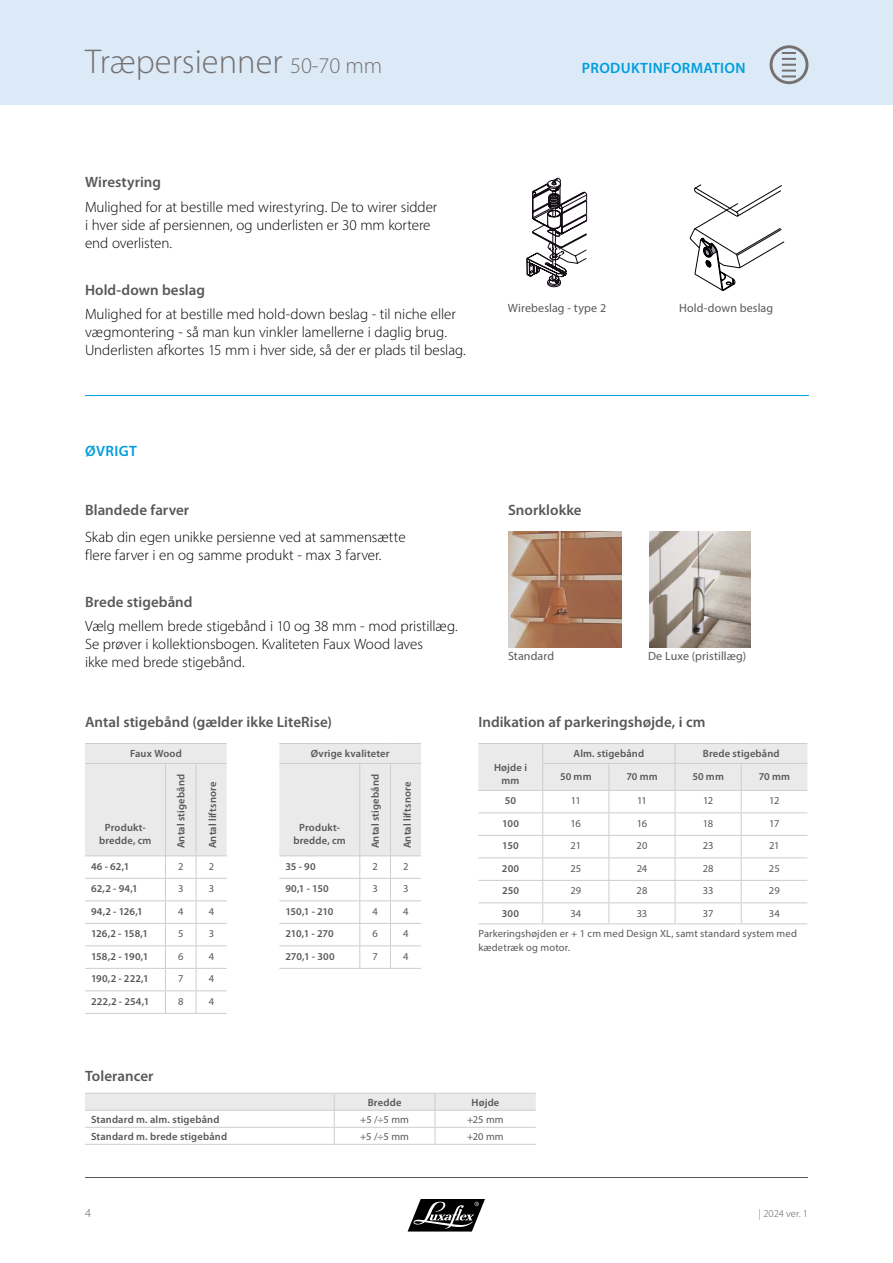
<style>
.page{position:relative;width:893px;height:1263px;background:#fff}
.page>*{position:absolute;margin:0;border:0;box-sizing:border-box;transform-origin:0 0}
.t1{font:300 34.5px "Myriad Pro";color:#757171}
.t2{font:300 15px/18px "Myriad Pro";letter-spacing:-.005em;color:#000}
.t3{font:600 15px "Myriad Pro";letter-spacing:.005em;color:#585858}
.t4{font:600 15px "Myriad Pro";letter-spacing:.02em;color:#009edb}
.t5{font:12px "Myriad Pro";letter-spacing:.01em;color:#585858}
.t6{font:300 12px "Myriad Pro";color:#585858}
.t7{font:600 10.5px/13.5px "Myriad Pro";letter-spacing:.015em;color:#585858;text-align:center}
.t8{font:10.5px/13.5px "Myriad Pro";letter-spacing:.01em;color:#585858}
.t9{font:300 10.5px "Myriad Pro";color:#585858}
.s1{font-size:22.5px}
</style>
<div class="page">
<hr style="left:85px;top:1177px;width:723px;height:1px;background:#585858">
<div style="left:0;top:0;width:893px;height:105px;background:#dceaf8"></div>
<svg style="left:408px;top:1199px;width:77px;height:32px"></svg>
<div style="left:770px;top:45px;width:38px;height:39px;border:3px solid #757171;border-radius:50%"></div>
<svg style="left:782px;top:52px;width:14px;height:25px"></svg>
<img style="left:508px;top:531px;width:114px;height:116px">
<img style="left:649px;top:531px;width:101px;height:116px">
<svg style="left:690px;top:184px;width:94px;height:107px"></svg>
<svg style="left:527px;top:178px;width:60px;height:110px"></svg>
<hr style="left:85px;top:395px;width:724px;height:1px;background:#009edb">
<svg style="left:85px;top:1093px;width:451px;height:51px"></svg>
<hr style="left:85px;top:1144px;width:249px;height:1px;background:#d0cdc8">
<hr style="left:334px;top:1144px;width:101px;height:1px;background:#d0cdc8">
<hr style="left:435px;top:1144px;width:101px;height:1px;background:#d0cdc8">
<svg style="left:478px;top:743px;width:329px;height:180px"></svg>
<hr style="left:478px;top:923px;width:65px;height:1px;background:#d0cdc8">
<hr style="left:543px;top:923px;width:66px;height:1px;background:#d0cdc8">
<hr style="left:609px;top:923px;width:66px;height:1px;background:#d0cdc8">
<hr style="left:675px;top:923px;width:66px;height:1px;background:#d0cdc8">
<hr style="left:741px;top:923px;width:66px;height:1px;background:#d0cdc8">
<svg style="left:85px;top:743px;width:142px;height:270px"></svg>
<hr style="left:85px;top:1013px;width:80px;height:1px;background:#d0cdc8">
<hr style="left:165px;top:1013px;width:31px;height:1px;background:#d0cdc8">
<hr style="left:196px;top:1013px;width:31px;height:1px;background:#d0cdc8">
<svg style="left:279px;top:743px;width:142px;height:225px"></svg>
<hr style="left:279px;top:968px;width:81px;height:1px;background:#d0cdc8">
<hr style="left:360px;top:968px;width:30px;height:1px;background:#d0cdc8">
<hr style="left:390px;top:968px;width:31px;height:1px;background:#d0cdc8">
<h1 class="t1" style="left:85px;top:40px;width:299px">Træpersienner <span class="s1">50-70 mm</span></h1>
<p class="t4" style="left:582px;top:59px;width:165px">PRODUKTINFORMATION</p>
<p class="t3" style="left:85px;top:173px;width:78px">Wirestyring</p>
<p class="t2" style="left:85px;top:198px;width:354px">Mulighed for at bestille med wirestyring. De to wirer sidder i hver side af persiennen, og underlisten er 30 mm kortere end overlisten.</p>
<p class="t3" style="left:85px;top:281px;width:122px">Hold-down beslag</p>
<p class="t2" style="left:85px;top:305px;width:382px">Mulighed for at bestille med hold-down beslag - til niche eller vægmontering - så man kun vinkler lamellerne i daglig brug.<br>Underlisten afkortes 15 mm i hver side, så der er plads til beslag.</p>
<p class="t5" style="left:508px;top:301px;width:100px">Wirebeslag - type 2</p>
<p class="t5" style="left:679px;top:301px;width:96px">Hold-down beslag</p>
<p class="t4" style="left:85px;top:442px;width:53px">ØVRIGT</p>
<p class="t3" style="left:85px;top:502px;width:106px">Blandede farver</p>
<p class="t2" style="left:85px;top:528px;width:322px">Skab din egen unikke persienne ved at sammensætte flere farver i en og samme produkt - max 3 farver.</p>
<p class="t3" style="left:85px;top:593px;width:109px">Brede stigebånd</p>
<p class="t2" style="left:85px;top:617px;width:374px">Vælg mellem brede stigebånd i 10 og 38 mm - mod pristillæg.<br>Se prøver i kollektionsbogen. Kvaliteten Faux Wood laves<br>ikke med brede stigebånd.</p>
<p class="t3" style="left:85px;top:713px;width:248px">Antal stigebånd (gælder ikke LiteRise)</p>
<p class="t7" style="left:130px;top:747px;width:53px">Faux Wood</p>
<p class="t7" style="left:174px;top:848px;width:76px;rotate:-90deg">Antal stigebånd</p>
<p class="t7" style="left:206px;top:848px;width:68px;rotate:-90deg">Antal liftsnore</p>
<p class="t7" style="left:99px;top:821px;width:54px">Produkt&shy;bredde, cm</p>
<p class="t7" style="left:91px;top:860px;width:40px">46 - 62,1</p>
<p class="t8" style="left:178px;top:859px;width:7px">2</p>
<p class="t8" style="left:209px;top:859px;width:7px">2</p>
<p class="t7" style="left:91px;top:882px;width:48px">62,2 - 94,1</p>
<p class="t8" style="left:178px;top:882px;width:7px">3</p>
<p class="t8" style="left:209px;top:882px;width:7px">3</p>
<p class="t7" style="left:91px;top:905px;width:53px">94,2 - 126,1</p>
<p class="t8" style="left:178px;top:904px;width:7px">4</p>
<p class="t8" style="left:209px;top:904px;width:7px">4</p>
<p class="t7" style="left:91px;top:927px;width:59px">126,2 - 158,1</p>
<p class="t8" style="left:178px;top:927px;width:7px">5</p>
<p class="t8" style="left:209px;top:927px;width:7px">3</p>
<p class="t7" style="left:91px;top:950px;width:59px">158,2 - 190,1</p>
<p class="t8" style="left:178px;top:949px;width:7px">6</p>
<p class="t8" style="left:209px;top:949px;width:7px">4</p>
<p class="t7" style="left:91px;top:972px;width:59px">190,2 - 222,1</p>
<p class="t8" style="left:178px;top:972px;width:7px">7</p>
<p class="t8" style="left:209px;top:972px;width:7px">4</p>
<p class="t7" style="left:91px;top:995px;width:60px">222,2 - 254,1</p>
<p class="t8" style="left:178px;top:994px;width:7px">8</p>
<p class="t8" style="left:209px;top:994px;width:7px">4</p>
<p class="t7" style="left:311px;top:747px;width:80px">Øvrige kvaliteter</p>
<p class="t7" style="left:369px;top:848px;width:76px;rotate:-90deg">Antal stigebånd</p>
<p class="t7" style="left:401px;top:848px;width:68px;rotate:-90deg">Antal liftsnore</p>
<p class="t7" style="left:293px;top:821px;width:54px">Produkt&shy;bredde, cm</p>
<p class="t7" style="left:285px;top:860px;width:32px">35 - 90</p>
<p class="t8" style="left:372px;top:859px;width:7px">2</p>
<p class="t8" style="left:403px;top:859px;width:7px">2</p>
<p class="t7" style="left:285px;top:882px;width:45px">90,1 - 150</p>
<p class="t8" style="left:372px;top:882px;width:7px">3</p>
<p class="t8" style="left:403px;top:882px;width:7px">3</p>
<p class="t7" style="left:285px;top:905px;width:50px">150,1 - 210</p>
<p class="t8" style="left:372px;top:904px;width:7px">4</p>
<p class="t8" style="left:403px;top:904px;width:7px">4</p>
<p class="t7" style="left:285px;top:927px;width:50px">210,1 - 270</p>
<p class="t8" style="left:372px;top:927px;width:7px">6</p>
<p class="t8" style="left:403px;top:927px;width:7px">4</p>
<p class="t7" style="left:285px;top:950px;width:51px">270,1 - 300</p>
<p class="t8" style="left:372px;top:949px;width:7px">7</p>
<p class="t8" style="left:403px;top:949px;width:7px">4</p>
<p class="t3" style="left:508px;top:502px;width:75px">Snorklokke</p>
<p class="t5" style="left:508px;top:648px;width:48px">Standard</p>
<p class="t5" style="left:648px;top:649px;width:100px">De Luxe (pristillæg)</p>
<p class="t3" style="left:478px;top:714px;width:229px">Indikation af parkeringshøjde, i cm</p>
<p class="t7" style="left:494px;top:761px;width:35px">Højde i mm</p>
<p class="t7" style="left:574px;top:747px;width:72px">Alm. stigebånd</p>
<p class="t7" style="left:703px;top:747px;width:78px">Brede stigebånd</p>
<p class="t7" style="left:560px;top:770px;width:33px">50 mm</p>
<p class="t7" style="left:626px;top:770px;width:33px">70 mm</p>
<p class="t7" style="left:692px;top:770px;width:33px">50 mm</p>
<p class="t7" style="left:759px;top:770px;width:33px">70 mm</p>
<p class="t7" style="left:505px;top:794px;width:13px">50</p>
<p class="t8" style="left:571px;top:794px;width:11px">11</p>
<p class="t8" style="left:637px;top:794px;width:11px">11</p>
<p class="t8" style="left:703px;top:794px;width:12px">12</p>
<p class="t8" style="left:769px;top:794px;width:12px">12</p>
<p class="t7" style="left:502px;top:817px;width:18px">100</p>
<p class="t8" style="left:571px;top:816px;width:12px">16</p>
<p class="t8" style="left:637px;top:816px;width:12px">16</p>
<p class="t8" style="left:703px;top:816px;width:12px">18</p>
<p class="t8" style="left:769px;top:816px;width:12px">17</p>
<p class="t7" style="left:502px;top:839px;width:18px">150</p>
<p class="t8" style="left:571px;top:839px;width:12px">21</p>
<p class="t8" style="left:637px;top:839px;width:12px">20</p>
<p class="t8" style="left:703px;top:839px;width:12px">23</p>
<p class="t8" style="left:769px;top:839px;width:12px">21</p>
<p class="t7" style="left:502px;top:862px;width:19px">200</p>
<p class="t8" style="left:570px;top:861px;width:12px">25</p>
<p class="t8" style="left:637px;top:861px;width:12px">24</p>
<p class="t8" style="left:703px;top:861px;width:12px">28</p>
<p class="t8" style="left:769px;top:861px;width:12px">25</p>
<p class="t7" style="left:502px;top:884px;width:19px">250</p>
<p class="t8" style="left:570px;top:884px;width:12px">29</p>
<p class="t8" style="left:637px;top:884px;width:12px">28</p>
<p class="t8" style="left:703px;top:884px;width:12px">33</p>
<p class="t8" style="left:769px;top:884px;width:12px">29</p>
<p class="t7" style="left:502px;top:907px;width:19px">300</p>
<p class="t8" style="left:570px;top:906px;width:12px">34</p>
<p class="t8" style="left:637px;top:906px;width:12px">33</p>
<p class="t8" style="left:703px;top:906px;width:12px">37</p>
<p class="t8" style="left:769px;top:906px;width:12px">34</p>
<p class="t8" style="left:478px;top:926px;width:320px">Parkeringshøjden er + 1 cm med Design XL, samt standard system med kædetræk og motor.</p>
<p class="t3" style="left:85px;top:1067px;width:70px">Tolerancer</p>
<p class="t7" style="left:368px;top:1095px;width:35px">Bredde</p>
<p class="t7" style="left:471px;top:1095px;width:29px">Højde</p>
<p class="t7" style="left:91px;top:1112px;width:130px">Standard m. alm. stigebånd</p>
<p class="t8" style="left:360px;top:1112px;width:50px">+5 /÷5 mm</p>
<p class="t8" style="left:467px;top:1112px;width:38px">+25 mm</p>
<p class="t7" style="left:91px;top:1129px;width:138px">Standard m. brede stigebånd</p>
<p class="t8" style="left:360px;top:1129px;width:50px">+5 /÷5 mm</p>
<p class="t8" style="left:467px;top:1129px;width:38px">+20 mm</p>
<p class="t6" style="left:85px;top:1206px;width:7px">4</p>
<p class="t9" style="left:759px;top:1207px;width:50px">| 2024 ver. 1</p>
</div>
